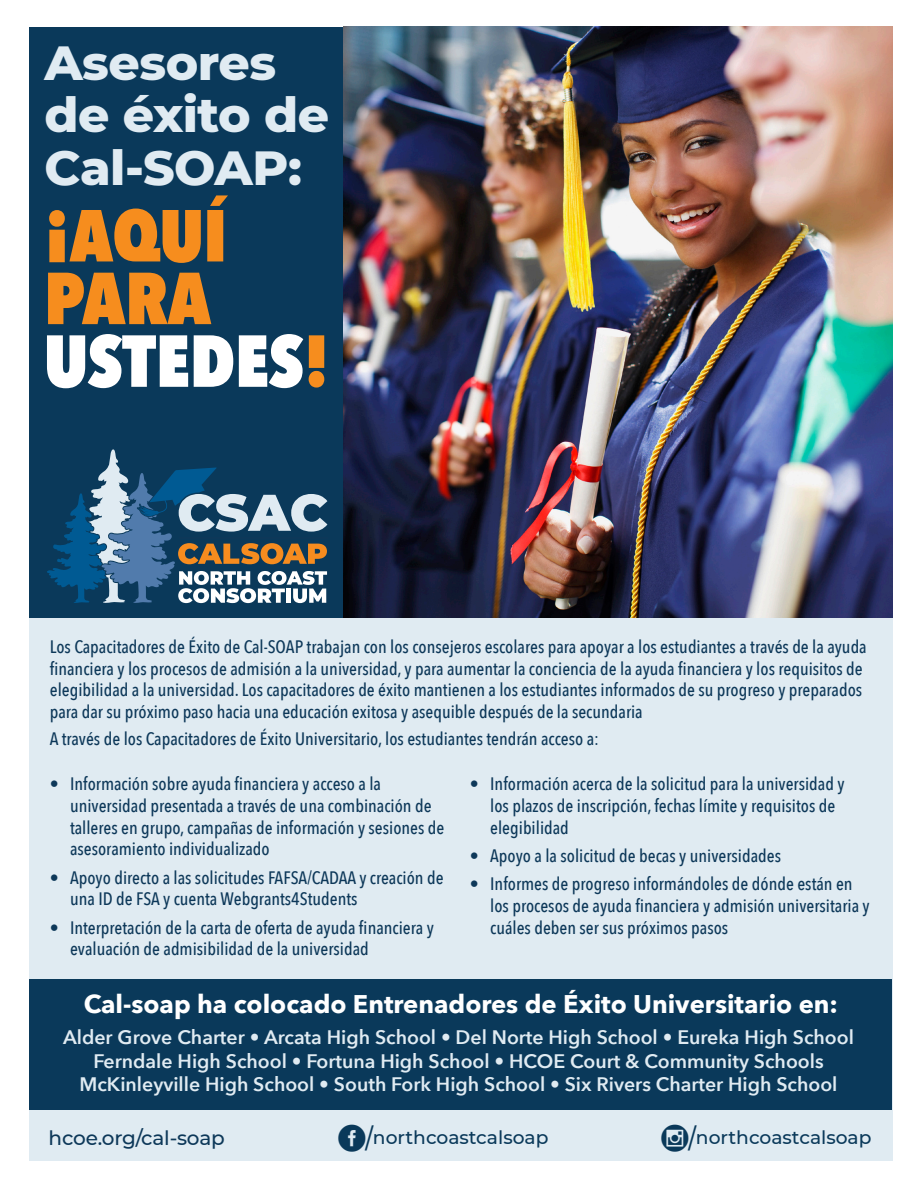
<style>
.page{position:relative;width:918px;height:1188px;background:#fff}
.page>*{position:absolute;margin:0;border:0;box-sizing:border-box;transform-origin:0 0}
.t1{font:800 72.75px/62.7px "Avenir Next Condensed";color:#f68d1e}
.t2{font:800 48.9px/52.8px "Montserrat";letter-spacing:-.01em;color:#e0ebf2}
.t3{font:700 25.5px "Avenir Next";color:#fff}
.t4{font:500 20.1px "Montserrat";letter-spacing:-.01em;color:#0d3859}
.t5{font:600 19.5px/23.4px "Avenir Next";color:#e0ebf2;text-align:center}
.t6{font:500 18.75px "Montserrat";color:#0a395a}
.t7{font:500 18px/21.6px "Avenir Next Condensed";color:#0d3859}
.s1{color:#fff}
.s2{font-size:26.85px}
</style>
<div class="page">
<div style="left:29px;top:27px;width:864px;height:1134px;background:#e0ebf2"></div>
<div style="left:29px;top:27px;width:863px;height:591px;background:#0a395a"></div>
<div style="left:30px;top:979px;width:862px;height:131px;background:#0a395a"></div>
<img style="left:344px;top:27px;width:549px;height:591px">
<svg style="left:47px;top:449px;width:280px;height:154px"></svg>
<p class="t2" style="left:45px;top:33px;width:286px">Asesores de éxito de<br>Cal-SOAP:</p>
<p class="t1" style="left:44px;top:204px;width:286px">¡AQUÍ<br>PARA<br><span class="s1">USTEDES</span>!</p>
<p class="t7" style="left:50px;top:636px;width:818px">Los Capacitadores de Éxito de Cal-SOAP trabajan con los consejeros escolares para apoyar a los estudiantes a través de la ayuda financiera y los procesos de admisión a la universidad, y para aumentar la conciencia de la ayuda financiera y los requisitos de elegibilidad a la universidad. Los capacitadores de éxito mantienen a los estudiantes informados de su progreso y preparados para dar su próximo paso hacia una educación exitosa y asequible después de la secundaria</p>
<p class="t7" style="left:50px;top:728px;width:551px">A través de los Capacitadores de Éxito Universitario, los estudiantes tendrán acceso a:</p>
<p class="t7" style="left:70px;top:773px;width:376px;text-indent:-20px">• Información sobre ayuda financiera y acceso a la universidad presentada a través de una combinación de talleres en grupo, campañas de información y sesiones de asesoramiento individualizado</p>
<p class="t7" style="left:70px;top:866px;width:375px;text-indent:-20px">• Apoyo directo a las solicitudes FAFSA/CADAA y creación de una ID de FSA y cuenta Webgrants4Students</p>
<p class="t7" style="left:70px;top:916px;width:365px;text-indent:-20px">• Interpretación de la carta de oferta de ayuda financiera y evaluación de admisibilidad de la universidad</p>
<p class="t7" style="left:490px;top:773px;width:356px;text-indent:-20px">• Información acerca de la solicitud para la universidad y los plazos de inscripción, fechas límite y requisitos de elegibilidad</p>
<p class="t7" style="left:470px;top:845px;width:313px">• Apoyo a la solicitud de becas y universidades</p>
<p class="t7" style="left:490px;top:873px;width:381px;text-indent:-20px">• Informes de progreso informándoles de dónde están en los procesos de ayuda financiera y admisión universitaria y cuáles deben ser sus próximos pasos</p>
<p class="t3" style="left:84px;top:982px;width:756px">Cal-soap ha colocado Entrenadores de Éxito Universitario en:</p>
<p class="t5" style="left:63px;top:1025px;width:792px">Alder Grove Charter • Arcata High School • Del Norte High School • Eureka High School<br>Ferndale High School • Fortuna High School • HCOE Court &amp; Community Schools<br>McKinleyville High School • South Fork High School • Six Rivers Charter High School</p>
<p class="t4" style="left:49px;top:1124px;width:178px">hcoe.org/cal-soap</p>
<p class="t6" style="left:365px;top:1125px;width:185px"><span class="s2">/</span>northcoastcalsoap</p>
<p class="t6" style="left:688px;top:1125px;width:185px"><span class="s2">/</span>northcoastcalsoap</p>
</div>
